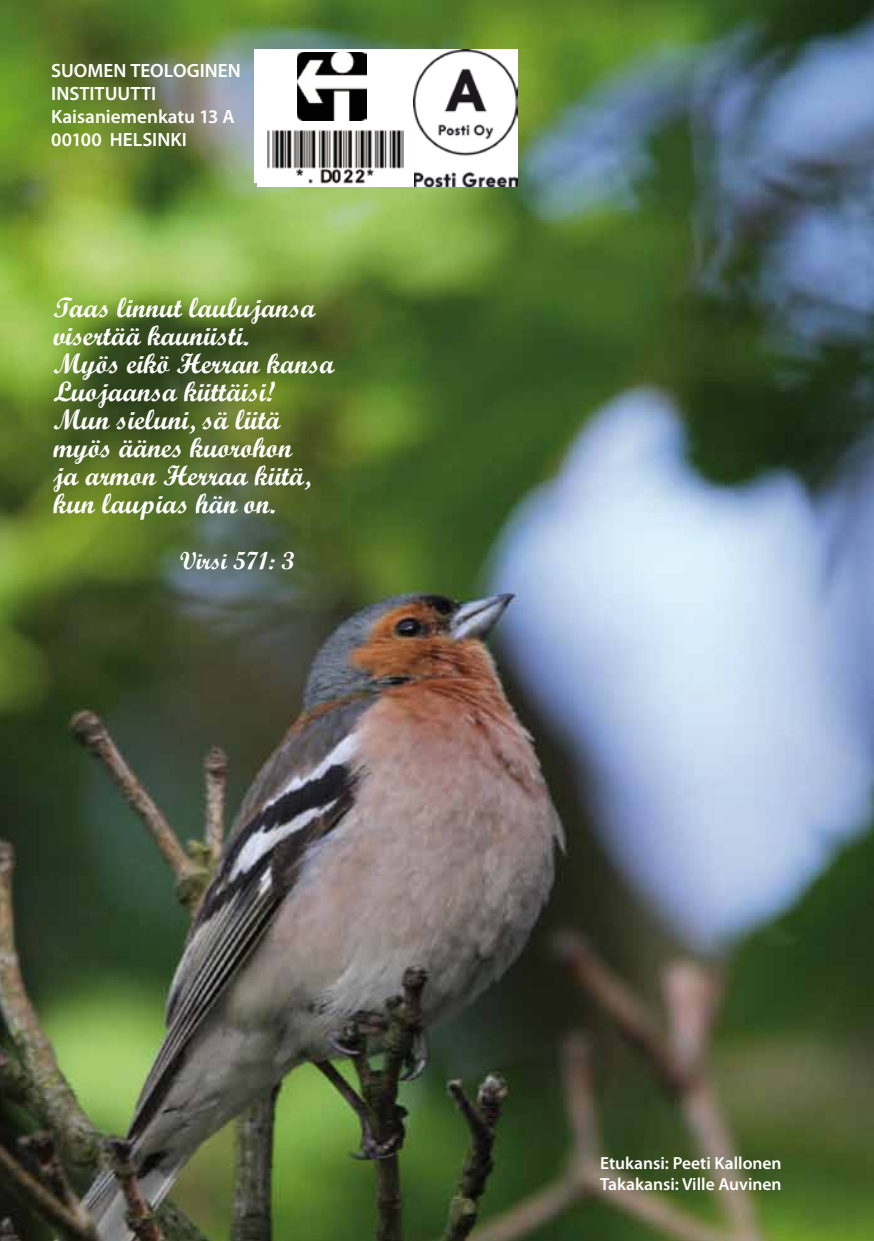
<style>
.page{position:relative;width:874px;height:1241px;background:#fff}
.page>*{position:absolute;margin:0;border:0;box-sizing:border-box;transform-origin:0 0}
.t1{font:28px/28px "Script MT Bold";color:#fff}
.t2{font:24.5px "Script MT Bold";color:#fff}
.t3{font:600 19.25px/23.1px "Myriad Pro";color:#fff}
.t4{font:600 17.5px/21px "Myriad Pro";color:#fff}
</style>
<div class="page">
<img style="left:0;top:0;width:873px;height:1240px">
<div style="left:254px;top:49px;width:240px;height:134px;background:#fff"></div>
<img style="left:413px;top:50px;width:104px;height:136px">
<img style="left:257px;top:130px;width:156px;height:56px">
<img style="left:297px;top:52px;width:69px;height:68px">
<p class="t3" style="left:51px;top:58px;width:191px">SUOMEN TEOLOGINEN<br>INSTITUUTTI<br>Kaisaniemenkatu 13 A<br>00100 HELSINKI</p>
<p class="t1" style="left:54px;top:293px;width:282px">Taas linnut laulujansa visertää kauniisti.<br>Myös eikö Herran kansa<br>Luojaansa kiittäisi!<br>Mun sieluni, sä liitä myös äänes kuorohon<br>ja armon Herraa kiitä, kun laupias hän on.</p>
<p class="t2" style="left:180px;top:545px;width:116px">Virsi 571: 3</p>
<p class="t4" style="left:599px;top:1151px;width:183px">Etukansi: Peeti Kallonen<br>Takakansi: Ville Auvinen</p>
</div>
